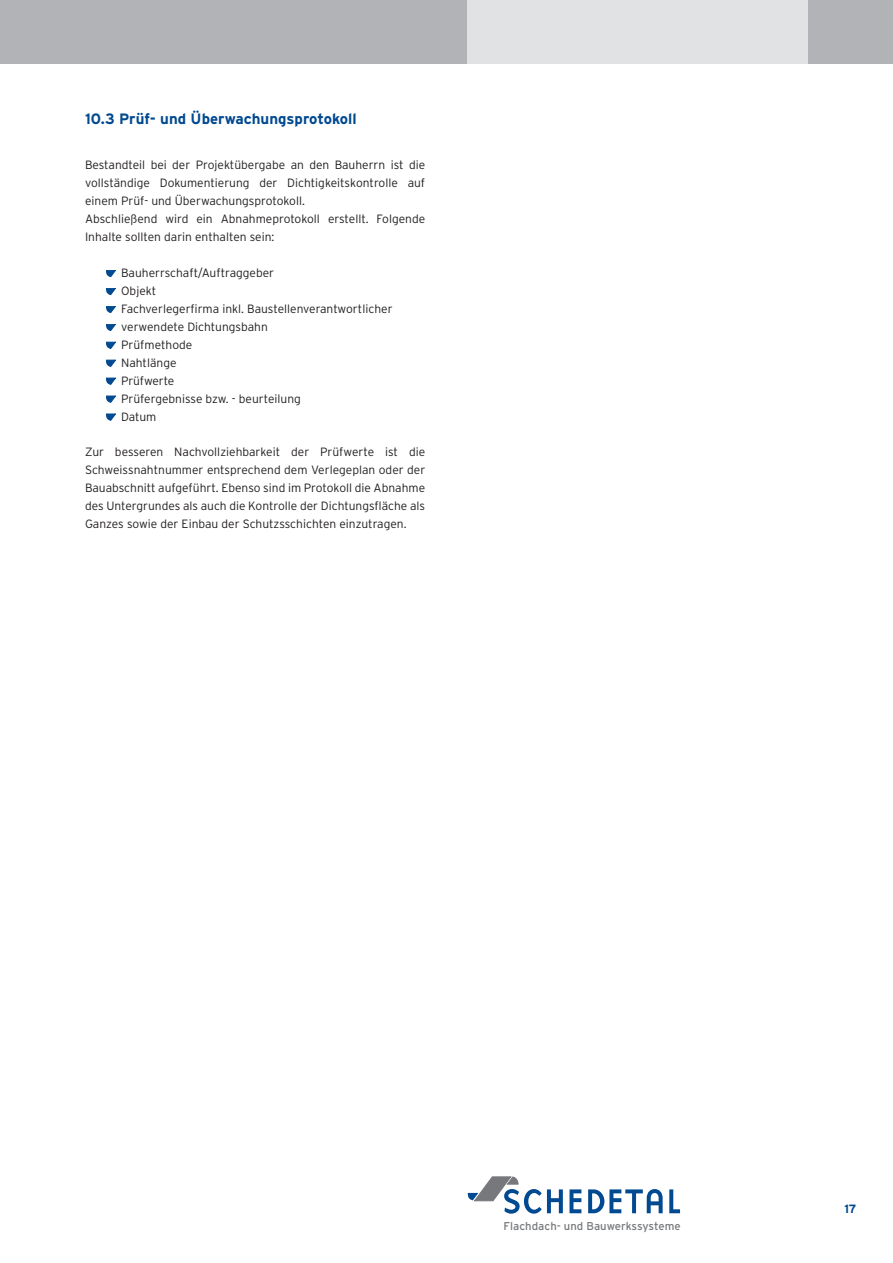
<style>
.page{position:relative;width:893px;height:1263px;background:#fff}
.page>*{position:absolute;margin:0;border:0;box-sizing:border-box;transform-origin:0 0}
._03_Subhead{font:700 15px "Interstate";color:#014990}
._01_Lauftext{font:300 12px/18px "Interstate";color:#231f20;text-align:justify}
._01b_Aufzählung_Lauf{font:300 12px "Interstate";color:#231f20}
.t1{font:700 12px "Interstate";color:#014990}
.t2{font:11.25px "Interstate";color:#76787b}
</style>
<div class="page">
<div style="left:0;top:0;width:893px;height:64px;background:#b2b3b7"></div>
<div style="left:468px;top:0;width:340px;height:64px;background:#e1e2e4"></div>
<svg style="left:569px;top:1189px;width:12px;height:24px"></svg>
<svg style="left:588px;top:1189px;width:75px;height:24px"></svg>
<svg style="left:669px;top:1189px;width:11px;height:24px"></svg>
<svg style="left:468px;top:1177px;width:95px;height:37px"></svg>
<svg style="left:106px;top:270px;width:10px;height:7px"></svg>
<svg style="left:106px;top:288px;width:10px;height:7px"></svg>
<svg style="left:106px;top:306px;width:10px;height:7px"></svg>
<svg style="left:106px;top:324px;width:10px;height:6px"></svg>
<svg style="left:106px;top:342px;width:10px;height:6px"></svg>
<svg style="left:106px;top:360px;width:10px;height:6px"></svg>
<svg style="left:106px;top:378px;width:10px;height:6px"></svg>
<svg style="left:106px;top:396px;width:10px;height:6px"></svg>
<svg style="left:106px;top:414px;width:10px;height:6px"></svg>
<p class="_03_Subhead" style="left:85px;top:111px;width:273px">10.3 Prüf- und Überwachungsprotokoll</p>
<p class="_01_Lauftext" style="left:85px;top:156px;width:342px">Bestandteil bei der Projektübergabe an den Bauherrn ist die vollständige Dokumentierung der Dichtigkeitskontrolle auf einem Prüf- und Überwachungsprotokoll.</p>
<p class="_01_Lauftext" style="left:85px;top:210px;width:342px">Abschließend wird ein Abnahmeprotokoll erstellt. Folgende<br>Inhalte sollten darin enthalten sein:</p>
<p class="_01b_Aufzählung_Lauf" style="left:121px;top:266px;width:154px">Bauherrschaft/Auftraggeber</p>
<p class="_01b_Aufzählung_Lauf" style="left:121px;top:284px;width:37px">Objekt</p>
<p class="_01b_Aufzählung_Lauf" style="left:121px;top:302px;width:273px">Fachverlegerfirma inkl. Baustellenverantwortlicher</p>
<p class="_01b_Aufzählung_Lauf" style="left:121px;top:320px;width:148px">verwendete Dichtungsbahn</p>
<p class="_01b_Aufzählung_Lauf" style="left:121px;top:338px;width:73px">Prüfmethode</p>
<p class="_01b_Aufzählung_Lauf" style="left:121px;top:356px;width:57px">Nahtlänge</p>
<p class="_01b_Aufzählung_Lauf" style="left:121px;top:374px;width:55px">Prüfwerte</p>
<p class="_01b_Aufzählung_Lauf" style="left:121px;top:392px;width:181px">Prüfergebnisse bzw. - beurteilung</p>
<p class="_01b_Aufzählung_Lauf" style="left:121px;top:409px;width:37px">Datum</p>
<p class="_01_Lauftext" style="left:85px;top:443px;width:342px">Zur besseren Nachvollziehbarkeit der Prüfwerte ist die Schweissnahtnummer entsprechend dem Verlegeplan oder der Bauabschnitt aufgeführt. Ebenso sind im Protokoll die Abnahme des Untergrundes als auch die Kontrolle der Dichtungsfläche als Ganzes sowie der Einbau der Schutzsschichten einzutragen.</p>
<p class="t2" style="left:504px;top:1219px;width:179px">Flachdach- und Bauwerkssysteme</p>
<p class="t1" style="left:844px;top:1202px;width:14px">17</p>
</div>
